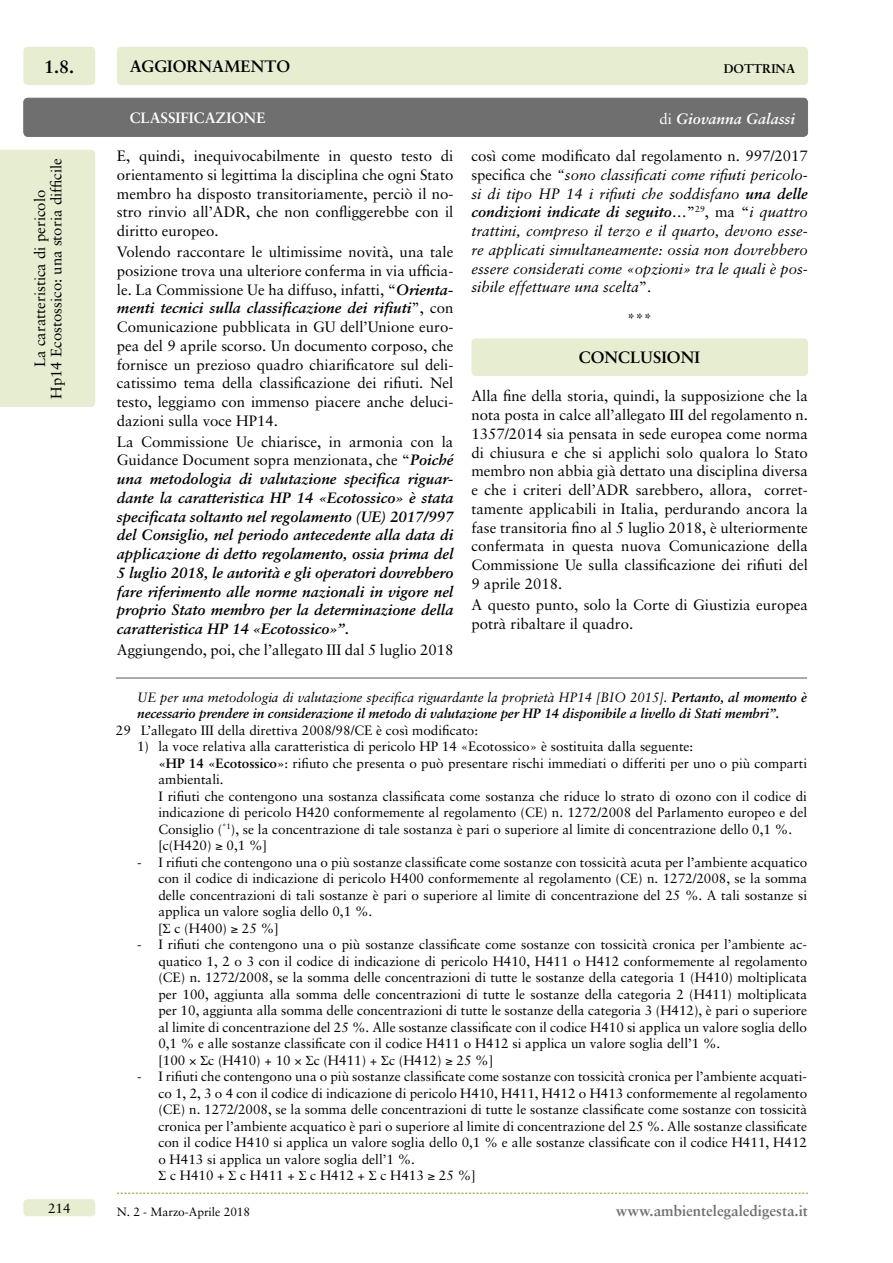
<style>
.page{position:relative;width:893px;height:1263px;background:#fff}
.page>*{position:absolute;margin:0;border:0;box-sizing:border-box;transform-origin:0 0}
.t1{font:700 18px "Sabon";color:#000}
.t2{font:700 16.5px "Sabon";color:#000}
.t3{font:15px/18.8px "Sabon";color:#000;text-align:justify}
.t4{font:italic 700 15px/18.8px "Sabon";color:#000;text-align:justify}
.t5{font:italic 15px/18.8px "Sabon";color:#000;text-align:justify}
.t6{font:700 15px "Sabon";color:#706f6f}
.t7{font:italic 700 15px "Sabon";color:#fff}
.t8{font:700 15px "Sabon";color:#fff}
.t9{font:13.5px/16.5px "Sabon";color:#000}
.t10{font:italic 700 13.5px/16.5px "Sabon";letter-spacing:-.005em;color:#000}
.t11{font:700 12.6px "Sabon";color:#000}
.t12{font:12px "Sabon";letter-spacing:-.005em;color:#000}
.s1{font-weight:400;font-style:normal}
.s2{font-style:normal}
.s3{font-weight:700}
.s4{font-weight:700;font-style:italic}
.s5{font-weight:400}
.s6{font-family:"Times New Roman"}
</style>
<div class="page">
<div style="left:117px;top:47px;width:691px;height:38px;background:#e7edd0;border-radius:4px"></div>
<div style="left:23px;top:47px;width:72px;height:38px;background:#e7edd0;border-radius:4px"></div>
<div style="left:23px;top:1199px;width:72px;height:17px;background:#e7edd0;border-radius:4px"></div>
<svg style="left:117px;top:1193px;width:691px;height:1px"></svg>
<div style="left:24px;top:98px;width:783px;height:38px;background:#706f6f;border-radius:4px"></div>
<div style="left:23px;top:98px;width:785px;height:39px;border:1px solid #706f6f;border-radius:4px"></div>
<div style="left:0;top:150px;width:95px;height:257px;background:#e7edd0"></div>
<hr style="left:116px;top:678px;width:691px;height:1px;background:#575756">
<div style="left:471px;top:338px;width:337px;height:38px;background:#e7edd0;border-radius:4px"></div>
<h1 class="t1" style="left:44px;top:55px;width:32px">1.8.</h1>
<p class="t11" style="left:724px;top:61px;width:73px">DOTTRINA</p>
<p class="t8" style="left:130px;top:108px;width:137px">CLASSIFICAZIONE</p>
<p class="t2" style="left:130px;top:56px;width:162px">AGGIORNAMENTO</p>
<p class="t7" style="left:659px;top:110px;width:137px"><span class="s1">di</span> Giovanna Galassi</p>
<p class="t3" style="left:31px;top:399px;width:242px;line-height:16.5px;text-align:center;rotate:-90deg">La caratteristica di pericolo<br>Hp14 Ecostossico: una storia difficile</p>
<p class="t3" style="left:117px;top:146px;width:338px">E, quindi, inequivocabilmente in questo testo di orientamento si legittima la disciplina che ogni Stato membro ha disposto transitoriamente, perciò il no&shy;stro rinvio all’ADR, che non confliggerebbe con il diritto europeo.</p>
<p class="t5" style="left:471px;top:147px;width:338px"><span class="s2">così come modificato dal regolamento n. 997/2017 specifica che</span> “sono classificati come rifiuti pericolo&shy;si di tipo HP 14 i rifiuti che soddisfano <span class="s3">una delle condizioni indicate di seguito</span><span class="s2">…”</span><sup>29</sup><span class="s2">, ma “</span>i quattro trattini, compreso il terzo e il quarto, devono esse&shy;re applicati simultaneamente: ossia non dovrebbero essere considerati come «opzioni» tra le quali è pos&shy;sibile effettuare una scelta<span class="s2">”.</span></p>
<p class="t3" style="left:627px;top:309px;width:27px">***</p>
<p class="t3" style="left:117px;top:242px;width:338px">Volendo raccontare le ultimissime novità, una tale posizione trova una ulteriore conferma in via ufficia&shy;le. La Commissione Ue ha diffuso, infatti, “<span class="s4">Orienta&shy;menti tecnici sulla classificazione dei rifiuti</span>”, con Comunicazione pubblicata in GU dell’Unione euro&shy;pea del 9 aprile scorso. Un documento corposo, che fornisce un prezioso quadro chiarificatore sul deli&shy;catissimo tema della classificazione dei rifiuti. Nel testo, leggiamo con immenso piacere anche deluci&shy;dazioni sulla voce HP14.</p>
<p class="t4" style="left:117px;top:432px;width:338px"><span class="s1">La Commissione Ue chiarisce, in armonia con la Guidance Document sopra menzionata, che “</span>Poiché una metodologia di valutazione specifica riguar&shy;dante la caratteristica HP 14 «Ecotossico» è stata specificata soltanto nel regolamento (UE) 2017/997 del Consiglio, nel periodo antecedente alla data di applicazione di detto regolamento, ossia prima del 5 luglio 2018, le autorità e gli operatori dovrebbero fare riferimento alle norme nazionali in vigore nel proprio Stato membro per la determinazione della caratteristica HP 14 «Ecotossico»”.</p>
<p class="t3" style="left:117px;top:640px;width:338px">Aggiungendo, poi, che l’allegato III dal 5 luglio 2018</p>
<p class="t10" style="left:137px;top:688px;width:671px"><span class="s5">UE per una metodologia di valutazione specifica riguardante la proprietà HP14 [BIO 2015].</span> Pertanto, al momento è necessario prendere in considerazione il metodo di valutazione per HP 14 disponibile a livello di Stati membri”.</p>
<p class="t9" style="left:116px;top:721px;width:364px">29 L’allegato III della direttiva 2008/98/CE è così modificato:</p>
<p class="t9" style="left:158px;top:738px;width:650px;text-indent:-21px">1) la voce relativa alla caratteristica di pericolo HP 14 «Ecotossico» è sostituita dalla seguente:<br><span class="s3">«HP 14 «Ecotossico»</span>: rifiuto che presenta o può presentare rischi immediati o differiti per uno o più comparti ambientali.<br>I rifiuti che contengono una sostanza classificata come sostanza che riduce lo strato di ozono con il codice di indicazione di pericolo H420 conformemente al regolamento (CE) n. 1272/2008 del Parlamento europeo e del Consiglio (<sup>*1</sup>), se la concentrazione di tale sostanza è pari o superiore al limite di concentrazione dello 0,1 %. [c(H420) ≥ 0,1 %]</p>
<p class="t9" style="left:158px;top:853px;width:650px;text-indent:-21px">- I rifiuti che contengono una o più sostanze classificate come sostanze con tossicità acuta per l’ambiente acquatico con il codice di indicazione di pericolo H400 conformemente al regolamento (CE) n. 1272/2008, se la somma delle concentrazioni di tali sostanze è pari o superiore al limite di concentrazione del 25 %. A tali sostanze si applica un valore soglia dello 0,1 %.<br><span class="s6">[Σ</span> c (H400) ≥ 25 %]</p>
<p class="t9" style="left:158px;top:936px;width:650px;text-indent:-21px">- I rifiuti che contengono una o più sostanze classificate come sostanze con tossicità cronica per l’ambiente ac&shy;quatico 1, 2 o 3 con il codice di indicazione di pericolo H410, H411 o H412 conformemente al regolamento (CE) n. 1272/2008, se la somma delle concentrazioni di tutte le sostanze della categoria 1 (H410) moltiplicata per 100, aggiunta alla somma delle concentrazioni di tutte le sostanze della categoria 2 (H411) moltiplicata per 10, aggiunta alla somma delle concentrazioni di tutte le sostanze della categoria 3 (H412), è pari o superiore al limite di concentrazione del 25 %. Alle sostanze classificate con il codice H410 si applica un valore soglia dello 0,1 % e alle sostanze classificate con il codice H411 o H412 si applica un valore soglia dell’1 %.<br>[100 × <span class="s6">Σ</span>c (H410) + 10 × <span class="s6">Σ</span>c (H411) + <span class="s6">Σ</span>c (H412) ≥ 25 %]</p>
<p class="t9" style="left:158px;top:1068px;width:650px;text-indent:-21px">- I rifiuti che contengono una o più sostanze classificate come sostanze con tossicità cronica per l’ambiente acquati&shy;co 1, 2, 3 o 4 con il codice di indicazione di pericolo H410, H411, H412 o H413 conformemente al regolamento (CE) n. 1272/2008, se la somma delle concentrazioni di tutte le sostanze classificate come sostanze con tossicità cronica per l’ambiente acquatico è pari o superiore al limite di concentrazione del 25 %. Alle sostanze classificate con il codice H410 si applica un valore soglia dello 0,1 % e alle sostanze classificate con il codice H411, H412 o H413 si applica un valore soglia dell’1 %.<br><span class="s6">Σ</span> c H410 + <span class="s6">Σ</span> c H411 + <span class="s6">Σ</span> c H412 + <span class="s6">Σ</span> c H413 ≥ 25 %]</p>
<p class="t2" style="left:579px;top:347px;width:122px">CONCLUSIONI</p>
<p class="t3" style="left:471px;top:387px;width:338px">Alla fine della storia, quindi, la supposizione che la nota posta in calce all’allegato III del regolamento n.<br>1357/2014 sia pensata in sede europea come norma di chiusura e che si applichi solo qualora lo Stato membro non abbia già dettato una disciplina diversa e che i criteri dell’ADR sarebbero, allora, corret&shy;tamente applicabili in Italia, perdurando ancora la fase transitoria fino al 5 luglio 2018, è ulteriormente confermata in questa nuova Comunicazione della Commissione Ue sulla classificazione dei rifiuti del 9 aprile 2018.</p>
<p class="t3" style="left:471px;top:595px;width:338px">A questo punto, solo la Corte di Giustizia europea potrà ribaltare il quadro.</p>
<p class="t9" style="left:48px;top:1200px;width:24px">214</p>
<p class="t12" style="left:117px;top:1205px;width:135px">N. 2 - Marzo-Aprile 2018</p>
<p class="t6" style="left:616px;top:1201px;width:194px">www.ambientelegaledigesta.it</p>
</div>
